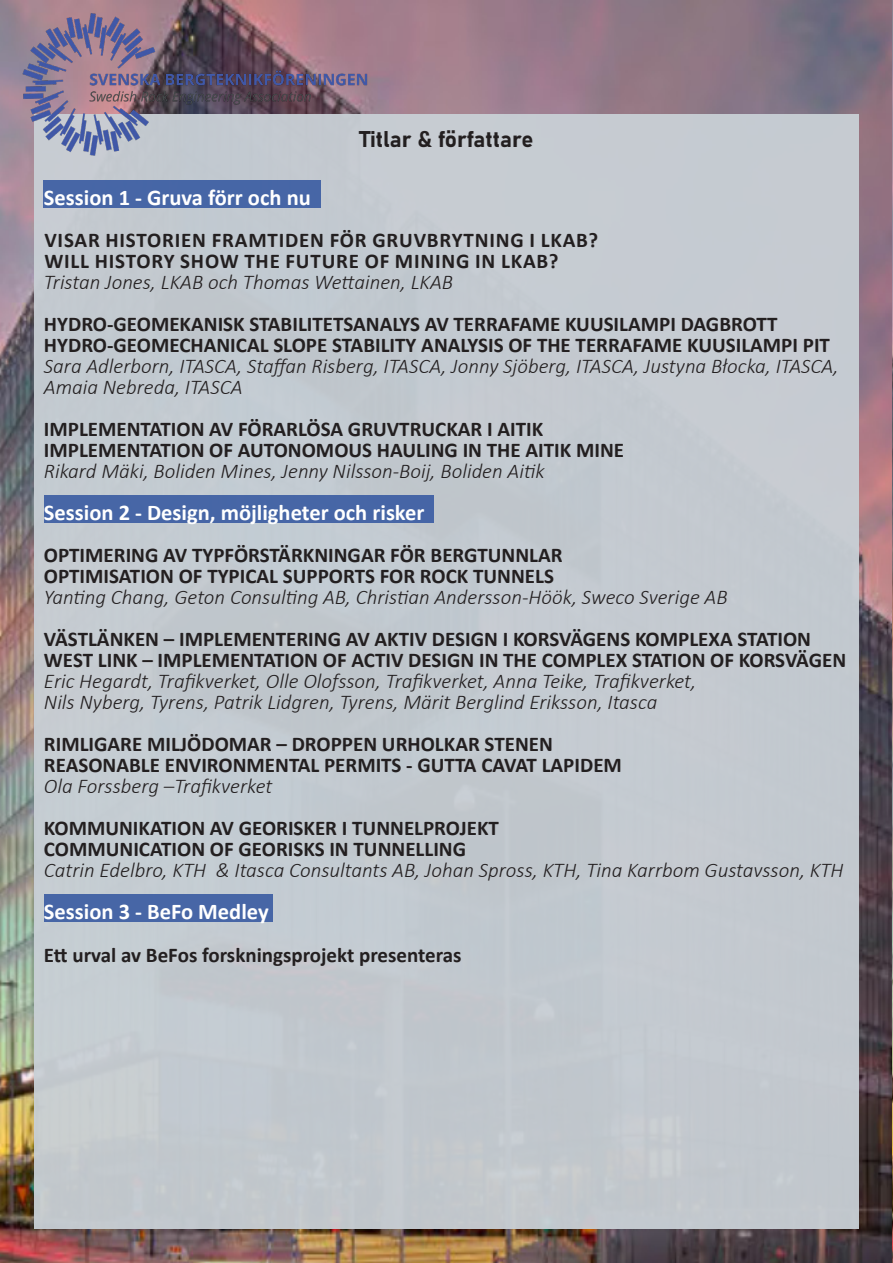
<style>
.page{position:relative;width:893px;height:1263px;background:#fff}
.page>*{position:absolute;margin:0;border:0;box-sizing:border-box;transform-origin:0 0}
.t1{font:700 22.5px "Calibri";color:#fff}
.t2{font:22.5px "Bahnschrift";color:#231f20}
.t3{font:700 21px "Calibri";color:#231f20}
.t4{font:italic 300 21px/21px "Calibri";color:#231f20}
.t5{font:700 21px "Calibri";letter-spacing:.04em;color:#231f20}
</style>
<div class="page">
<img style="left:0;top:0;width:893px;height:1263px">
<div style="left:0;top:867px;width:11px;height:61px;background:#fff;opacity:.56"></div>
<div style="left:0;top:827px;width:11px;height:61px;background:#fff;opacity:.56"></div>
<div style="left:0;top:788px;width:11px;height:61px;background:#fff;opacity:.56"></div>
<div style="left:34px;top:115px;width:825px;height:1114px;background:#c9d0d6"></div>
<img style="left:0;top:0;width:395px;height:162px">
<img style="left:877px;top:0;width:16px;height:162px">
<div style="left:44px;top:894px;width:228px;height:27px;background:#4766a6"></div>
<div style="left:44px;top:495px;width:390px;height:27px;background:#4766a6"></div>
<div style="left:44px;top:180px;width:277px;height:27px;background:#4766a6"></div>
<p class="t2" style="left:359px;top:122px;width:175px">Titlar &amp; författare</p>
<p class="t1" style="left:44px;top:182px;width:268px">Session 1 - Gruva förr och nu</p>
<p class="t5" style="left:44px;top:226px;width:555px">VISAR HISTORIEN FRAMTIDEN FÖR GRUVBRYTNING I LKAB?</p>
<p class="t5" style="left:44px;top:247px;width:516px">WILL HISTORY SHOW THE FUTURE OF MINING IN LKAB?</p>
<p class="t4" style="left:44px;top:272px;width:411px">Tristan Jones, LKAB och Thomas Wettainen, LKAB</p>
<p class="t3" style="left:44px;top:310px;width:735px">HYDRO-GEOMEKANISK STABILITETSANALYS AV TERRAFAME KUUSILAMPI DAGBROTT</p>
<p class="t3" style="left:44px;top:331px;width:788px">HYDRO-GEOMECHANICAL SLOPE STABILITY ANALYSIS OF THE TERRAFAME KUUSILAMPI PIT</p>
<p class="t4" style="left:44px;top:356px;width:796px">Sara Adlerborn, ITASCA, Staffan Risberg, ITASCA, Jonny Sjöberg, ITASCA, Justyna Błocka, ITASCA,<br>Amaia Nebreda, ITASCA</p>
<p class="t3" style="left:44px;top:415px;width:501px">IMPLEMENTATION AV FÖRARLÖSA GRUVTRUCKAR I AITIK</p>
<p class="t3" style="left:44px;top:436px;width:582px">IMPLEMENTATION OF AUTONOMOUS HAULING IN THE AITIK MINE</p>
<p class="t4" style="left:44px;top:461px;width:502px">Rikard Mäki, Boliden Mines, Jenny Nilsson-Boij, Boliden Aitik</p>
<p class="t1" style="left:44px;top:497px;width:382px">Session 2 - Design, möjligheter och risker</p>
<p class="t3" style="left:44px;top:541px;width:520px">OPTIMERING AV TYPFÖRSTÄRKNINGAR FÖR BERGTUNNLAR</p>
<p class="t3" style="left:44px;top:562px;width:511px">OPTIMISATION OF TYPICAL SUPPORTS FOR ROCK TUNNELS</p>
<p class="t4" style="left:44px;top:587px;width:685px">Yanting Chang, Geton Consulting AB, Christian Andersson-Höök, Sweco Sverige AB</p>
<p class="t3" style="left:44px;top:625px;width:769px">VÄSTLÄNKEN – IMPLEMENTERING AV AKTIV DESIGN I KORSVÄGENS KOMPLEXA STATION</p>
<p class="t3" style="left:44px;top:646px;width:804px">WEST LINK – IMPLEMENTATION OF ACTIV DESIGN IN THE COMPLEX STATION OF KORSVÄGEN</p>
<p class="t4" style="left:44px;top:671px;width:654px">Eric Hegardt, Trafikverket, Olle Olofsson, Trafikverket, Anna Teike, Trafikverket,</p>
<p class="t4" style="left:44px;top:692px;width:615px">Nils Nyberg, Tyrens, Patrik Lidgren, Tyrens, Märit Berglind Eriksson, Itasca</p>
<p class="t3" style="left:44px;top:730px;width:510px">RIMLIGARE MILJÖDOMAR – DROPPEN URHOLKAR STENEN</p>
<p class="t3" style="left:44px;top:751px;width:579px">REASONABLE ENVIRONMENTAL PERMITS - GUTTA CAVAT LAPIDEM</p>
<p class="t4" style="left:44px;top:776px;width:230px">Ola Forssberg –Trafikverket</p>
<p class="t3" style="left:44px;top:814px;width:457px">KOMMUNIKATION AV GEORISKER I TUNNELPROJEKT</p>
<p class="t3" style="left:44px;top:835px;width:424px">COMMUNICATION OF GEORISKS IN TUNNELLING</p>
<p class="t4" style="left:44px;top:860px;width:801px">Catrin Edelbro, KTH &amp; Itasca Consultants AB, Johan Spross, KTH, Tina Karrbom Gustavsson, KTH</p>
<p class="t1" style="left:44px;top:896px;width:226px">Session 3 - BeFo Medley</p>
<p class="t3" style="left:44px;top:940px;width:419px">Ett urval av BeFos forskningsprojekt presenteras</p>
</div>
